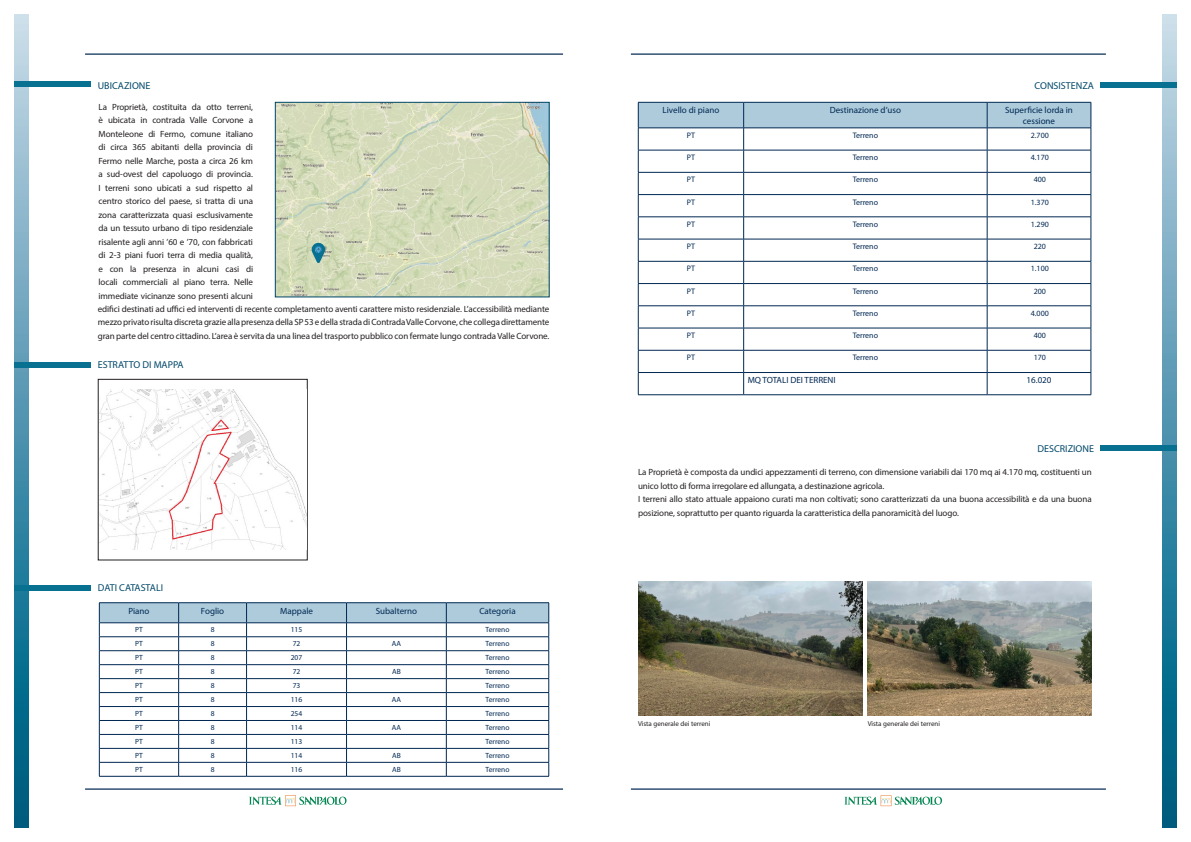
<style>
.page{position:relative;width:1191px;height:842px;background:#fff}
.page>*{position:absolute;margin:0;border:0;box-sizing:border-box;transform-origin:0 0}
.t1{font:10px "Myriad Pro";color:#004869}
.t2{font:9px/13.5px "Myriad Pro";letter-spacing:-.01em;color:#231f20}
.t3{font:9px/10.8px "Myriad Pro";color:#002853;text-align:center}
.t4{font:8px "Myriad Pro";color:#002853}
.t5{font:7.5px "Myriad Pro";color:#002853}
.t6{font:7px "Myriad Pro";color:#231f20}
</style>
<div class="page">
<svg style="left:1162px;top:14px;width:14px;height:814px;background:#5396b0"></svg>
<svg style="left:14px;top:14px;width:14px;height:814px;background:#5396b0"></svg>
<hr style="left:85px;top:54px;width:478px;height:1px;background:#002853">
<hr style="left:631px;top:54px;width:475px;height:1px;background:#002853">
<hr style="left:85px;top:789px;width:478px;height:1px;background:#002853">
<hr style="left:631px;top:789px;width:475px;height:1px;background:#002853">
<svg style="left:249px;top:795px;width:97px;height:11px"></svg>
<svg style="left:844px;top:795px;width:98px;height:11px"></svg>
<div style="left:14px;top:81px;width:77px;height:6px;background:#087192"></div>
<div style="left:14px;top:362px;width:77px;height:6px;background:#087192"></div>
<div style="left:1100px;top:445px;width:76px;height:6px;background:#087192"></div>
<div style="left:1100px;top:82px;width:76px;height:5px;background:#087192"></div>
<div style="left:14px;top:585px;width:77px;height:5px;background:#087192"></div>
<img style="left:867px;top:581px;width:224px;height:135px">
<img style="left:638px;top:581px;width:224px;height:135px">
<hr style="left:638px;top:394px;width:105px;height:1px;background:#002853">
<hr style="left:743px;top:394px;width:244px;height:1px;background:#002853">
<hr style="left:987px;top:394px;width:104px;height:1px;background:#002853">
<svg style="left:638px;top:102px;width:453px;height:292px"></svg>
<hr style="left:743px;top:372px;width:244px;height:1px;background:#002853">
<hr style="left:99px;top:602px;width:80px;height:1px;background:#002853">
<hr style="left:179px;top:602px;width:67px;height:1px;background:#002853">
<hr style="left:246px;top:602px;width:100px;height:1px;background:#002853">
<hr style="left:346px;top:602px;width:100px;height:1px;background:#002853">
<hr style="left:446px;top:602px;width:103px;height:1px;background:#002853">
<svg style="left:99px;top:603px;width:450px;height:173px"></svg>
<hr style="left:99px;top:776px;width:80px;height:1px;background:#002853">
<hr style="left:179px;top:776px;width:67px;height:1px;background:#002853">
<hr style="left:246px;top:776px;width:100px;height:1px;background:#002853">
<hr style="left:346px;top:776px;width:100px;height:1px;background:#002853">
<hr style="left:446px;top:776px;width:103px;height:1px;background:#002853">
<img style="left:277px;top:104px;width:270px;height:191px">
<div style="left:275px;top:102px;width:274px;height:195px;border:1px solid #004869"></div>
<svg style="left:311px;top:243px;width:14px;height:20px"></svg>
<div style="left:98px;top:379px;width:210px;height:181px;border:1px solid #231f20"></div>
<img style="left:100px;top:389px;width:207px;height:161px">
<p class="t1" style="left:98px;top:79px;width:54px">UBICAZIONE</p>
<p class="t2" style="left:99px;top:100px;width:156px;text-align:justify">La Proprietà, costituita da otto terreni, è ubicata in contrada Valle Corvone a Monteleone di Fermo, comune italiano di circa 365 abitanti della provincia di Fermo nelle Marche, posta a circa 26 km a sud-ovest del capoluogo di provincia.<br>I terreni sono ubicati a sud rispetto al centro storico del paese, si tratta di una zona caratterizzata quasi esclusivamente da un tessuto urbano di tipo residenziale risalente agli anni ’60 e ’70, con fabbricati di 2-3 piani fuori terra di media qualità, e con la presenza in alcuni casi di locali commerciali al piano terra. Nelle immediate vicinanze sono presenti alcuni</p>
<p class="t2" style="left:98px;top:302px;width:453px;text-align:justify">edifici destinati ad uffici ed interventi di recente completamento aventi carattere misto residenziale. L’accessibilità mediante mezzo privato risulta discreta grazie alla presenza della SP 53 e della strada di Contrada Valle Corvone, che collega direttamente gran parte del centro cittadino. L’area è servita da una linea del trasporto pubblico con fermate lungo contrada Valle Corvone.</p>
<p class="t1" style="left:98px;top:359px;width:87px">ESTRATTO DI MAPPA</p>
<p class="t1" style="left:98px;top:581px;width:67px">DATI CATASTALI</p>
<p class="t3" style="left:128px;top:605px;width:23px">Piano</p>
<p class="t3" style="left:201px;top:605px;width:25px">Foglio</p>
<p class="t3" style="left:280px;top:605px;width:34px">Mappale</p>
<p class="t3" style="left:376px;top:605px;width:43px">Subalterno</p>
<p class="t3" style="left:479px;top:605px;width:38px">Categoria</p>
<p class="t5" style="left:135px;top:625px;width:9px">PT</p>
<p class="t5" style="left:211px;top:625px;width:5px">8</p>
<p class="t5" style="left:291px;top:625px;width:13px">115</p>
<p class="t5" style="left:485px;top:625px;width:25px">Terreno</p>
<p class="t5" style="left:135px;top:639px;width:9px">PT</p>
<p class="t5" style="left:211px;top:639px;width:5px">8</p>
<p class="t5" style="left:293px;top:639px;width:9px">72</p>
<p class="t5" style="left:392px;top:639px;width:11px">AA</p>
<p class="t5" style="left:485px;top:639px;width:25px">Terreno</p>
<p class="t5" style="left:135px;top:653px;width:9px">PT</p>
<p class="t5" style="left:211px;top:653px;width:5px">8</p>
<p class="t5" style="left:291px;top:653px;width:13px">207</p>
<p class="t5" style="left:485px;top:653px;width:25px">Terreno</p>
<p class="t5" style="left:135px;top:667px;width:9px">PT</p>
<p class="t5" style="left:211px;top:667px;width:5px">8</p>
<p class="t5" style="left:293px;top:667px;width:9px">72</p>
<p class="t5" style="left:392px;top:667px;width:10px">AB</p>
<p class="t5" style="left:485px;top:667px;width:25px">Terreno</p>
<p class="t5" style="left:135px;top:681px;width:9px">PT</p>
<p class="t5" style="left:211px;top:681px;width:5px">8</p>
<p class="t5" style="left:293px;top:681px;width:9px">73</p>
<p class="t5" style="left:485px;top:681px;width:25px">Terreno</p>
<p class="t5" style="left:135px;top:695px;width:9px">PT</p>
<p class="t5" style="left:211px;top:695px;width:5px">8</p>
<p class="t5" style="left:291px;top:695px;width:13px">116</p>
<p class="t5" style="left:392px;top:695px;width:11px">AA</p>
<p class="t5" style="left:485px;top:695px;width:25px">Terreno</p>
<p class="t5" style="left:135px;top:709px;width:9px">PT</p>
<p class="t5" style="left:211px;top:709px;width:5px">8</p>
<p class="t5" style="left:291px;top:709px;width:13px">254</p>
<p class="t5" style="left:485px;top:709px;width:25px">Terreno</p>
<p class="t5" style="left:135px;top:723px;width:9px">PT</p>
<p class="t5" style="left:211px;top:723px;width:5px">8</p>
<p class="t5" style="left:291px;top:723px;width:13px">114</p>
<p class="t5" style="left:392px;top:723px;width:11px">AA</p>
<p class="t5" style="left:485px;top:723px;width:25px">Terreno</p>
<p class="t5" style="left:135px;top:737px;width:9px">PT</p>
<p class="t5" style="left:211px;top:737px;width:5px">8</p>
<p class="t5" style="left:291px;top:737px;width:13px">113</p>
<p class="t5" style="left:485px;top:737px;width:25px">Terreno</p>
<p class="t5" style="left:135px;top:751px;width:9px">PT</p>
<p class="t5" style="left:211px;top:751px;width:5px">8</p>
<p class="t5" style="left:291px;top:751px;width:13px">114</p>
<p class="t5" style="left:392px;top:751px;width:10px">AB</p>
<p class="t5" style="left:485px;top:751px;width:25px">Terreno</p>
<p class="t5" style="left:135px;top:765px;width:9px">PT</p>
<p class="t5" style="left:211px;top:765px;width:5px">8</p>
<p class="t5" style="left:291px;top:765px;width:13px">116</p>
<p class="t5" style="left:392px;top:765px;width:10px">AB</p>
<p class="t5" style="left:485px;top:765px;width:25px">Terreno</p>
<p class="t1" style="left:1034px;top:79px;width:61px">CONSISTENZA</p>
<p class="t3" style="left:662px;top:105px;width:58px">Livello di piano</p>
<p class="t3" style="left:829px;top:105px;width:73px">Destinazione d’uso</p>
<p class="t3" style="left:1005px;top:104px;width:69px">Superficie lorda in cessione</p>
<p class="t4" style="left:687px;top:130px;width:10px">PT</p>
<p class="t4" style="left:852px;top:130px;width:27px">Terreno</p>
<p class="t4" style="left:1030px;top:130px;width:20px">2.700</p>
<p class="t4" style="left:687px;top:152px;width:10px">PT</p>
<p class="t4" style="left:852px;top:152px;width:27px">Terreno</p>
<p class="t4" style="left:1030px;top:152px;width:20px">4.170</p>
<p class="t4" style="left:687px;top:175px;width:10px">PT</p>
<p class="t4" style="left:852px;top:175px;width:27px">Terreno</p>
<p class="t4" style="left:1033px;top:175px;width:14px">400</p>
<p class="t4" style="left:687px;top:197px;width:10px">PT</p>
<p class="t4" style="left:852px;top:197px;width:27px">Terreno</p>
<p class="t4" style="left:1030px;top:197px;width:20px">1.370</p>
<p class="t4" style="left:687px;top:219px;width:10px">PT</p>
<p class="t4" style="left:852px;top:219px;width:27px">Terreno</p>
<p class="t4" style="left:1030px;top:219px;width:20px">1.290</p>
<p class="t4" style="left:687px;top:241px;width:10px">PT</p>
<p class="t4" style="left:852px;top:241px;width:27px">Terreno</p>
<p class="t4" style="left:1033px;top:241px;width:14px">220</p>
<p class="t4" style="left:687px;top:264px;width:10px">PT</p>
<p class="t4" style="left:852px;top:264px;width:27px">Terreno</p>
<p class="t4" style="left:1030px;top:264px;width:20px">1.100</p>
<p class="t4" style="left:687px;top:286px;width:10px">PT</p>
<p class="t4" style="left:852px;top:286px;width:27px">Terreno</p>
<p class="t4" style="left:1033px;top:286px;width:14px">200</p>
<p class="t4" style="left:687px;top:308px;width:10px">PT</p>
<p class="t4" style="left:852px;top:308px;width:27px">Terreno</p>
<p class="t4" style="left:1030px;top:308px;width:20px">4.000</p>
<p class="t4" style="left:687px;top:330px;width:10px">PT</p>
<p class="t4" style="left:852px;top:330px;width:27px">Terreno</p>
<p class="t4" style="left:1033px;top:330px;width:14px">400</p>
<p class="t4" style="left:687px;top:353px;width:10px">PT</p>
<p class="t4" style="left:852px;top:353px;width:27px">Terreno</p>
<p class="t4" style="left:1033px;top:353px;width:14px">170</p>
<p class="t3" style="left:747px;top:375px;width:89px">MQ TOTALI DEI TERRENI</p>
<p class="t3" style="left:1026px;top:375px;width:26px">16.020</p>
<p class="t1" style="left:1037px;top:442px;width:58px">DESCRIZIONE</p>
<p class="t2" style="left:638px;top:465px;width:455px">La Proprietà è composta da undici appezzamenti di terreno, con dimensione variabili dai 170 mq ai 4.170 mq, costituenti un unico lotto di forma irregolare ed allungata, a destinazione agricola.</p>
<p class="t2" style="left:638px;top:492px;width:455px">I terreni allo stato attuale appaiono curati ma non coltivati; sono caratterizzati da una buona accessibilità e da una buona posizione, soprattutto per quanto riguarda la caratteristica della panoramicità del luogo.</p>
<p class="t6" style="left:638px;top:719px;width:74px">Vista generale dei terreni</p>
<p class="t6" style="left:867px;top:719px;width:74px">Vista generale dei terreni</p>
</div>
